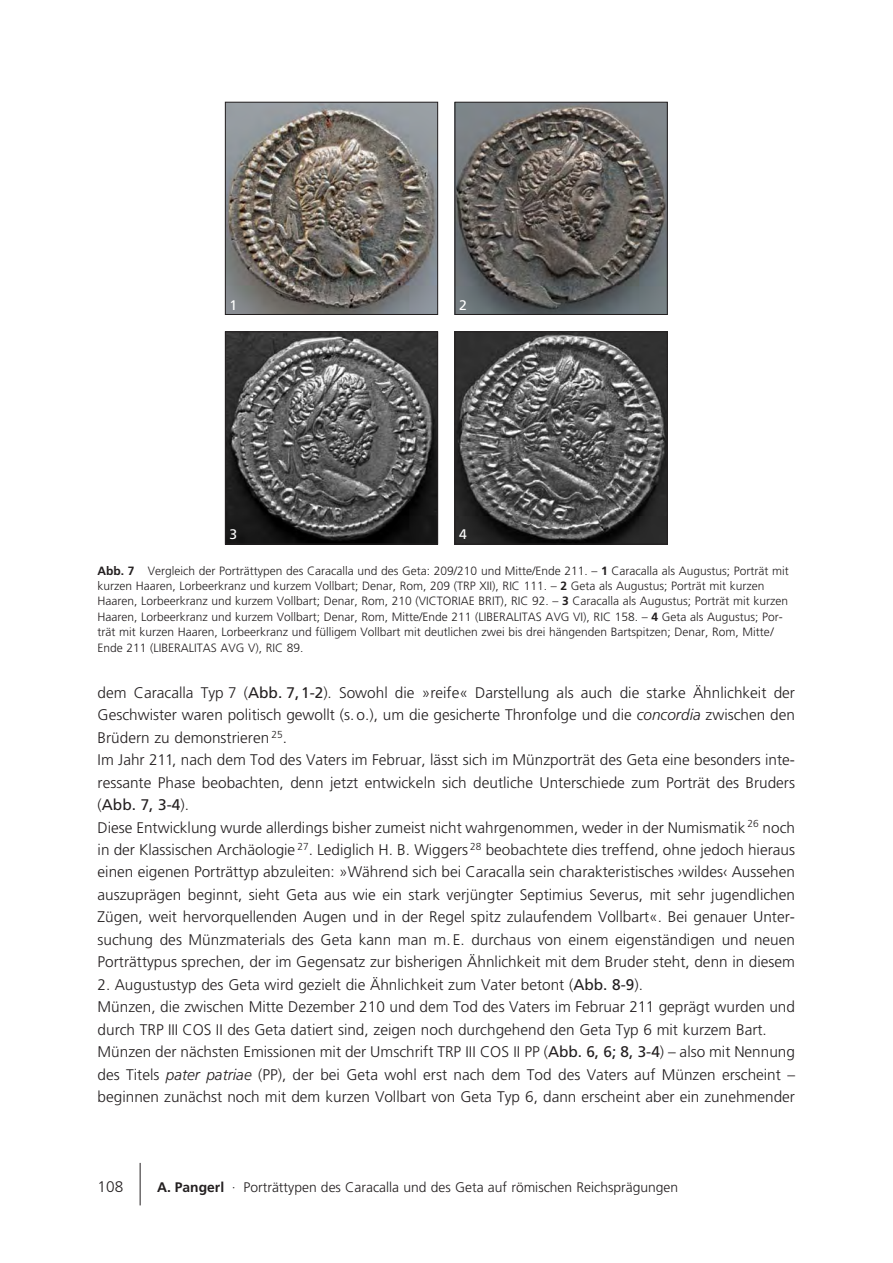
<style>
.page{position:relative;width:893px;height:1263px;background:#fff}
.page>*{position:absolute;margin:0;border:0;box-sizing:border-box;transform-origin:0 0}
.t1{font:300 15.3px/22.5px "Frutiger LT Com";color:#231f20}
.t2{font:300 13.8px "Frutiger LT";color:#231f20}
.t3{font:13.8px "Frutiger LT Com";color:#fff}
.t4{font:300 12px/15.5px "Frutiger LT Com";color:#231f20}
.s1{font-weight:700}
.s2{font-weight:400}
.s3{font-style:italic}
.s4{font-family:"Frutiger LT Com Bold OTF";font-weight:400}
</style>
<div class="page">
<hr style="left:140px;top:1163px;width:1px;height:42px;background:#231f20">
<img style="left:227px;top:104px;width:209px;height:209px">
<div style="left:225px;top:102px;width:213px;height:213px;border:1px solid #231f20"></div>
<img style="left:227px;top:334px;width:209px;height:208px">
<div style="left:225px;top:332px;width:213px;height:212px;border:1px solid #231f20"></div>
<img style="left:457px;top:104px;width:208px;height:209px">
<div style="left:455px;top:102px;width:212px;height:213px;border:1px solid #231f20"></div>
<img style="left:457px;top:334px;width:208px;height:208px">
<div style="left:455px;top:332px;width:212px;height:212px;border:1px solid #231f20"></div>
<p class="t3" style="left:229px;top:300px;width:9px">1</p>
<p class="t3" style="left:459px;top:300px;width:9px">2</p>
<p class="t3" style="left:229px;top:530px;width:9px">3</p>
<p class="t3" style="left:459px;top:530px;width:9px">4</p>
<p class="t4" style="left:98px;top:564px;width:692px"><span class="s1">Abb. 7</span> Vergleich der Porträttypen des Caracalla und des Geta: 209/210 und Mitte/Ende 211. – <span class="s1">1</span> Caracalla als Augustus; Porträt mit kurzen Haaren, Lorbeerkranz und kurzem Vollbart; Denar, Rom, 209 (TRP XII), RIC 111. – <span class="s1">2</span> Geta als Augustus; Porträt mit kurzen Haaren, Lorbeerkranz und kurzem Vollbart; Denar, Rom, 210 (VICTORIAE BRIT), RIC 92. – <span class="s1">3</span> Caracalla als Augustus; Porträt mit kurzen Haa ren, Lorbeerkranz und kurzem Vollbart; Denar, Rom, Mitte/Ende 211 (LIBERALITAS AVG VI), RIC 158. – <span class="s1">4</span> Geta als Augustus; Por - trät mit kurzen Haaren, Lorbeerkranz und fülligem Vollbart mit deutlichen zwei bis drei hängenden Bartspitzen; Denar, Rom, Mitte/ Ende 211 (LIBERALITAS AVG V), RIC 89.</p>
<p class="t1" style="left:98px;top:682px;width:699px">dem Caracalla Typ 7 (<span class="s2">Abb. 7,1-2</span>). Sowohl die »reife« Darstellung als auch die starke Ähnlichkeit der Geschwister waren politisch gewollt (s.o.), um die gesicherte Thronfolge und die <span class="s3">concordia</span> zwischen den Brü dern zu demonstrieren <sup>25</sup>.<br>Im Jahr 211, nach dem Tod des Vaters im Februar, lässt sich im Münzporträt des Geta eine besonders inte - res sante Phase beobachten, denn jetzt entwickeln sich deutliche Unterschiede zum Porträt des Bruders (<span class="s2">Abb. 7, 3-4</span>).<br>Diese Entwicklung wurde allerdings bisher zumeist nicht wahrgenommen, weder in der Numismatik <sup>26</sup> noch in der Klassischen Archäologie <sup>27</sup>. Lediglich H. B. Wiggers <sup>28</sup> beobachtete dies treffend, ohne jedoch hieraus einen eigenen Porträttyp abzuleiten: »Während sich bei Caracalla sein charakteristisches ›wildes‹ Aussehen auszuprägen beginnt, sieht Geta aus wie ein stark verjüngter Septimius Severus, mit sehr jugendlichen Zügen, weit hervorquellenden Augen und in der Regel spitz zulaufendem Vollbart«. Bei genauer Unter - suchung des Münzmaterials des Geta kann man m.E. durchaus von einem eigenständigen und neuen Porträttypus sprechen, der im Gegensatz zur bisherigen Ähnlichkeit mit dem Bruder steht, denn in diesem</p>
<p class="t1" style="left:98px;top:974px;width:699px">2. Augustustyp des Geta wird gezielt die Ähnlichkeit zum Vater betont (<span class="s2">Abb. 8-9</span>).<br>Münzen, die zwischen Mitte Dezember 210 und dem Tod des Vaters im Februar 211 geprägt wurden und durch TRP III COS II des Geta datiert sind, zeigen noch durchgehend den Geta Typ 6 mit kurzem Bart.<br>Münzen der nächsten Emissionen mit der Umschrift TRP III COS II PP (<span class="s2">Abb. 6, 6; 8, 3-4</span>) – also mit Nennung des Titels <span class="s3">pater patriae</span> (PP), der bei Geta wohl erst nach dem Tod des Vaters auf Münzen erscheint – beginnen zunächst noch mit dem kurzen Vollbart von Geta Typ 6, dann erscheint aber ein zunehmender</p>
<p class="t1" style="left:98px;top:1177px;width:27px">108</p>
<p class="t2" style="left:157px;top:1182px;width:523px"><span class="s4">A. Pangerl</span> · Porträttypen des Caracalla und des Geta auf römischen Reichsprägungen</p>
</div>
